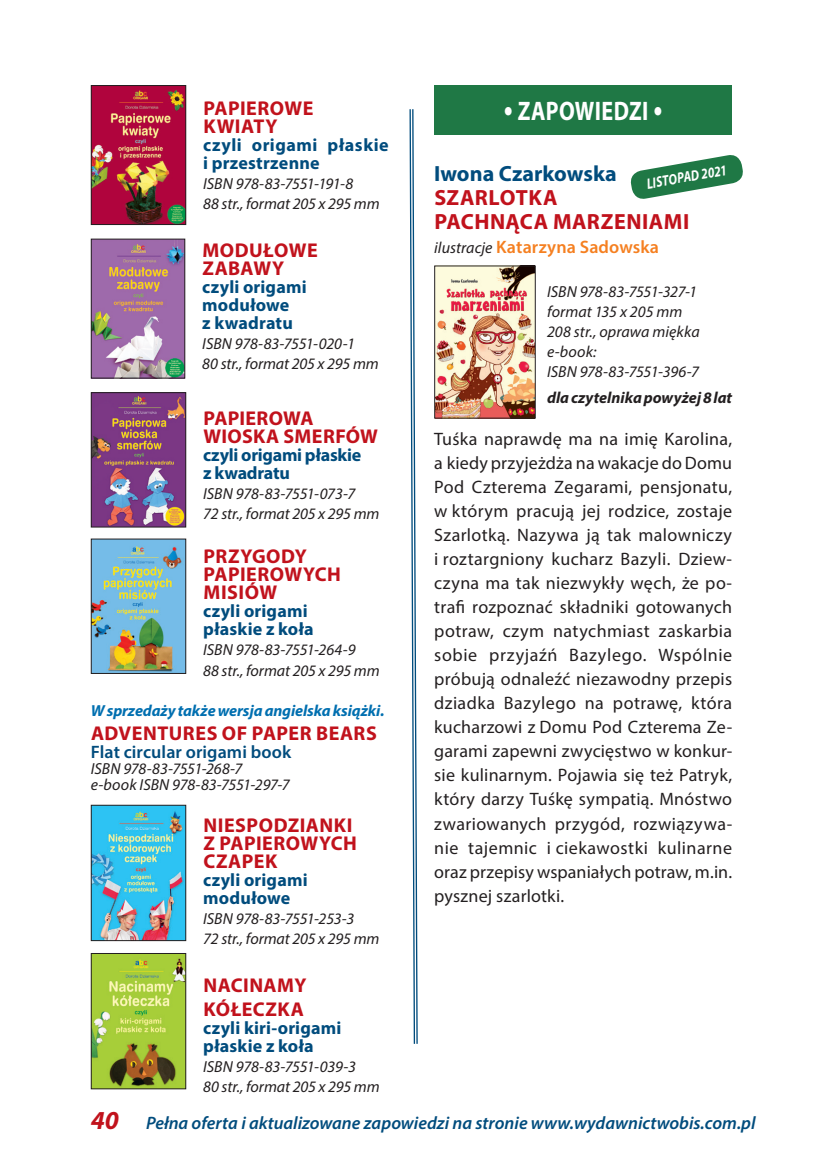
<style>
.page{position:relative;width:823px;height:1163px;background:#fff}
.page>*{position:absolute;margin:0;border:0;box-sizing:border-box;transform-origin:0 0}
.t1{font:700 26.8px "Myriad Pro";letter-spacing:.015em;color:#fff;scale:.82 1}
.t2{font:italic 700 26px "Myriad Pro";color:#c1121c}
.t3{font:700 22px/24px "Myriad Pro";letter-spacing:.02em;color:#c1121c}
.t4{font:700 22px "Myriad Pro";color:#014c7d}
.t5{font:700 20px/18px "Myriad Pro";letter-spacing:.02em;color:#c1121c}
.t6{font:18px/24px "Myriad Pro";letter-spacing:.005em;color:#231f20;text-align:justify}
.t7{font:700 18px/18px "Myriad Pro";letter-spacing:.01em;color:#014c7d}
.t8{font:italic 600 18px "Myriad Pro";color:#014c7d}
.t9{font:700 18px/18px "Myriad Pro";letter-spacing:.03em;color:#014c7d}
.t10{font:700 18px/18px "Myriad Pro";letter-spacing:-.015em;color:#014c7d}
.t11{font:600 18px "Myriad Pro";letter-spacing:.005em;color:#f58021}
.t12{font:600 18px "Myriad Pro";letter-spacing:.005em;color:#014c7d}
.t13{font:italic 16px/20px "Myriad Pro";letter-spacing:-.005em;color:#231f20}
.t14{font:italic 700 16px "Myriad Pro";letter-spacing:-.01em;color:#006fb0}
.t15{font:italic 700 16px "Myriad Pro";color:#231f20}
.t16{font:italic 700 15px "Myriad Pro";color:#fff;scale:.8 1}
.s1{font-family:"Corbel"}
.s2{font-weight:400;font-style:italic;font-size:16px;color:#231f20}
</style>
<div class="page">
<svg style="left:409px;top:109px;width:9px;height:935px"></svg>
<img style="left:93px;top:806px;width:91px;height:132px">
<div style="left:91px;top:804px;width:95px;height:136px;border:1px solid #231f20"></div>
<img style="left:93px;top:954px;width:91px;height:133px">
<div style="left:91px;top:952px;width:95px;height:137px;border:1px solid #231f20"></div>
<img style="left:93px;top:540px;width:91px;height:131px">
<div style="left:91px;top:538px;width:95px;height:135px;border:1px solid #231f20"></div>
<div style="left:434px;top:85px;width:297px;height:50px;background:#1f7845"></div>
<svg style="left:630px;top:155px;width:113px;height:44px"></svg>
<img style="left:93px;top:87px;width:91px;height:136px">
<div style="left:91px;top:85px;width:95px;height:140px;border:1px solid #231f20"></div>
<img style="left:93px;top:240px;width:90px;height:136px">
<div style="left:91px;top:238px;width:94px;height:140px;border:1px solid #231f20"></div>
<img style="left:93px;top:394px;width:91px;height:131px">
<div style="left:91px;top:392px;width:95px;height:135px;border:1px solid #231f20"></div>
<img style="left:436px;top:267px;width:97px;height:149px">
<div style="left:434px;top:265px;width:101px;height:153px;border:1px solid #231f20"></div>
<p class="t5" style="left:203px;top:99px;width:111px">PAPIEROWE<br>KWIATY</p>
<p class="t9" style="left:203px;top:135px;width:187px">czyli origami płaskie i przestrzenne</p>
<p class="t13" style="left:203px;top:173px;width:178px">ISBN 978-83-7551-191-8<br>88 str., format 205 x 295 mm</p>
<p class="t5" style="left:202px;top:241px;width:117px">MODUŁOWE<br>ZABAWY</p>
<p class="t7" style="left:202px;top:277px;width:106px">czyli origami modułowe<br>z kwadratu</p>
<p class="t13" style="left:202px;top:333px;width:178px">ISBN 978-83-7551-020-1<br>80 str., format 205 x 295 mm</p>
<p class="t5" style="left:203px;top:409px;width:176px">PAPIEROWA<br>WIOSKA SMERFÓW</p>
<p class="t10" style="left:203px;top:445px;width:160px">czyli origami płaskie z kwadratu</p>
<p class="t13" style="left:203px;top:483px;width:178px">ISBN 978-83-7551-073-7<br>72 str., format 205 x 295 mm</p>
<p class="t5" style="left:203px;top:547px;width:139px">PRZYGODY<br>PAPIEROWYCH<br>MISIÓW</p>
<p class="t7" style="left:203px;top:601px;width:112px">czyli origami płaskie z koła</p>
<p class="t13" style="left:203px;top:639px;width:178px">ISBN 978-83-7551-264-9<br>88 str., format 205 x 295 mm</p>
<p class="t14" style="left:91px;top:699px;width:295px">W sprzedaży także wersja angielska książki.</p>
<p class="t5" style="left:91px;top:723px;width:287px">ADVENTURES OF PAPER BEARS</p>
<p class="t12" style="left:91px;top:740px;width:202px">Flat circular origami book</p>
<p class="t13" style="left:91px;top:759px;width:200px;line-height:16px">ISBN 978-83-7551-268-7 e-book ISBN 978-83-7551-297-7</p>
<p class="t5" style="left:203px;top:815px;width:155px">NIESPODZIANKI<br>Z PAPIEROWYCH<br>CZAPEK</p>
<p class="t7" style="left:203px;top:869px;width:106px">czyli origami modułowe</p>
<p class="t13" style="left:203px;top:907px;width:178px">ISBN 978-83-7551-253-3<br>72 str., format 205 x 295 mm</p>
<p class="t5" style="left:203px;top:972px;width:104px;line-height:24px">NACINAMY<br>KÓŁECZKA</p>
<p class="t7" style="left:203px;top:1017px;width:140px">czyli kiri-origami płaskie z koła</p>
<p class="t13" style="left:203px;top:1055px;width:178px">ISBN 978-83-7551-039-3<br>80 str., format 205 x 295 mm</p>
<h1 class="t1" style="left:503px;top:93px;width:196px"><span class="s1">•</span> ZAPOWIEDZI <span class="s1">•</span></h1>
<p class="t16" style="left:644px;top:174px;width:103px;rotate:-10deg">LISTOPAD 2021</p>
<p class="t4" style="left:434px;top:159px;width:184px">Iwona Czarkowska</p>
<p class="t3" style="left:434px;top:185px;width:256px">SZARLOTKA<br>PACHNĄCA MARZENIAMI</p>
<p class="t11" style="left:434px;top:236px;width:226px"><span class="s2">ilustracje</span> Katarzyna Sadowska</p>
<p class="t13" style="left:547px;top:281px;width:154px">ISBN 978-83-7551-327-1 format 135 x 205 mm<br>208 str., oprawa miękka e-book:<br>ISBN 978-83-7551-396-7</p>
<p class="t15" style="left:547px;top:387px;width:186px">dla czytelnika powyżej 8 lat</p>
<p class="t6" style="left:434px;top:427px;width:299px">Tuśka naprawdę ma na imię Karolina, a kiedy przyjeżdża na wakacje do Domu Pod Czterema Zegarami, pensjonatu, w którym pracują jej rodzice, zostaje Szarlotką. Nazywa ją tak malowniczy i roztargniony kucharz Bazyli. Dziew&shy;czyna ma tak niezwykły węch, że po&shy;trafi rozpoznać składniki gotowanych potraw, czym natychmiast zaskarbia sobie przyjaźń Bazylego. Wspólnie próbują odnaleźć niezawodny przepis dziadka Bazylego na potrawę, która kucharzowi z Domu Pod Czterema Ze&shy;garami zapewni zwycięstwo w konkur&shy;sie kulinarnym. Pojawia się też Patryk, który darzy Tuśkę sympatią. Mnóstwo zwariowanych przygód, rozwiązywa&shy;nie tajemnic i ciekawostki kulinarne oraz przepisy wspaniałych potraw, m.in. pysznej szarlotki.</p>
<h2 class="t2" style="left:91px;top:1102px;width:30px">40</h2>
<p class="t8" style="left:146px;top:1110px;width:610px">Pełna oferta i aktualizowane zapowiedzi na stronie www.wydawnictwobis.com.pl</p>
</div>
